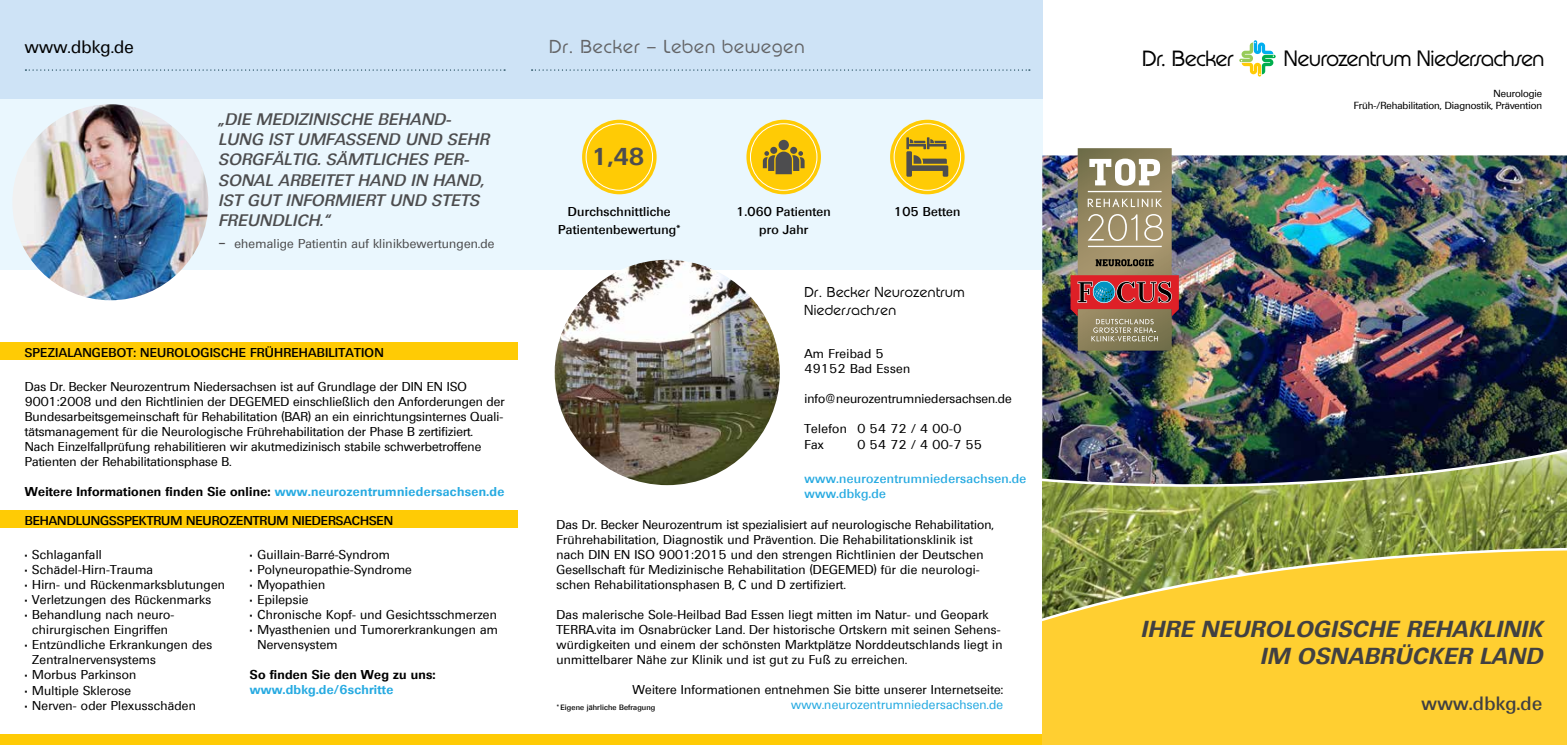
<style>
.page{position:relative;width:1567px;height:745px;background:#fff}
.page>*{position:absolute;margin:0;border:0;box-sizing:border-box;transform-origin:0 0}
.t1{font:600 23.75px "Ultimate";color:#4d4d4f}
.t2{font:300 23px "Pump NEU";letter-spacing:-.01em;color:#000}
.t3{font:italic 600 22.5px/27px "Ultimate";letter-spacing:.025em;color:#414042;text-align:right}
.t4{font:300 19.62px "Pump NEU";letter-spacing:.05em;color:#636466}
.t5{font:500 18.75px "Ultimate";color:#414042}
.t6{font:17.5px "Ultimate";letter-spacing:.02em;color:#000}
.t7{font:italic 500 16.25px/20px "Ultimate";letter-spacing:.02em;color:#4d4d4f}
.t8{font:300 15px/18px "Pump NEU";letter-spacing:.03em;color:#000}
.t9{font:12.5px/15px "Ultimate";letter-spacing:.02em;color:#000}
.t10{font:500 12.5px/17.5px "Ultimate";letter-spacing:.02em;color:#000;text-align:center}
.t11{font:600 12.5px "Ultimate";letter-spacing:.02em;color:#000}
.t12{font:500 12.5px "Ultimate";color:#000}
.t13{font:500 12.5px/15px "Ultimate";letter-spacing:.03em;color:#27aae1}
.t14{font:12.5px "Ultimate";letter-spacing:.02em;color:#4d4d4f}
.t15{font:12.5px "Ultimate";letter-spacing:.02em;color:#27aae1}
.t16{font:600 12.5px "Ultimate";letter-spacing:.02em;color:#27aae1}
.t17{font:10px/12px "Ultimate";color:#000;text-align:right}
.t18{font:500 7.5px "Ultimate";color:#000}
.s1{color:#27aae1}
.s2{font-weight:600}
</style>
<div class="page">
<img style="left:1042px;top:488px;width:524px;height:59px">
<div style="left:0;top:342px;width:517px;height:17px;background:#ffcb05"></div>
<div style="left:0;top:510px;width:517px;height:17px;background:#ffcb05"></div>
<div style="left:0;top:733px;width:1566px;height:11px;background:#ffcb05"></div>
<svg style="left:1042px;top:547px;width:524px;height:197px"></svg>
<div style="left:0;top:0;width:1042px;height:211px;background:#cee3f6"></div>
<div style="left:0;top:99px;width:1042px;height:170px;background:#eaf7fe"></div>
<img style="left:554px;top:260px;width:225px;height:225px;border-radius:113px">
<svg style="left:531px;top:69px;width:498px;height:2px"></svg>
<svg style="left:25px;top:69px;width:480px;height:2px"></svg>
<div style="left:582px;top:120px;width:74px;height:74px;background:#ffcb05;border-radius:50%"></div>
<div style="left:585px;top:123px;width:68px;height:68px;border:1px solid #fff;border-radius:50%"></div>
<div style="left:746px;top:120px;width:75px;height:74px;background:#ffcb05;border-radius:50%"></div>
<div style="left:750px;top:123px;width:67px;height:68px;border:1px solid #fff;border-radius:50%"></div>
<div style="left:890px;top:120px;width:74px;height:74px;background:#ffcb05;border-radius:50%"></div>
<div style="left:893px;top:123px;width:68px;height:68px;border:1px solid #fff;border-radius:50%"></div>
<svg style="left:762px;top:140px;width:42px;height:34px"></svg>
<svg style="left:906px;top:137px;width:42px;height:40px"></svg>
<img style="left:12px;top:104px;width:196px;height:196px;border-radius:98px">
<img style="left:1042px;top:155px;width:524px;height:333px">
<img style="left:1070px;top:148px;width:108px;height:202px">
<svg style="left:1239px;top:40px;width:36px;height:37px"></svg>
<h3 class="t6" style="left:25px;top:37px;width:110px">www.dbkg.de</h3>
<h3 class="t4" style="left:549px;top:36px;width:257px">Dr. Becker &lt; Leben bewegen</h3>
<h3 class="t7" style="left:218px;top:110px;width:272px">„DIE MEDIZINISCHE BEHAND-<br>LUNG IST UMFASSEND UND SEHR<br>SORGFÄLTIG. SÄMTLICHES PER-<br>SONAL ARBEITET HAND IN HAND,<br>IST GUT INFORMIERT UND STETS<br>FREUNDLICH.“</h3>
<p class="t14" style="left:218px;top:236px;width:278px">– ehemalige Patientin auf klinikbewertungen.de</p>
<p class="t10" style="left:25px;top:343px;width:360px">Spezialangebot: Neurologische Frührehabilitation</p>
<p class="t9" style="left:25px;top:379px;width:481px">Das Dr. Becker Neurozentrum Niedersachsen ist auf Grundlage der DIN EN ISO 9001:2008 und den Richtlinien der DEGEMED einschließlich den Anforderungen der Bundesarbeitsgemeinschaft für Rehabilitation (BAR) an ein einrichtungsinternes Quali&shy;tätsmanagement für die Neurologische Frührehabilitation der Phase B zertifiziert.<br>Nach Einzelfallprüfung rehabilitieren wir akutmedizinisch stabile schwerbetroffene Patienten der Rehabilitationsphase B.</p>
<p class="t11" style="left:25px;top:484px;width:481px">Weitere Informationen finden Sie online: <span class="s1">www.neurozentrumniedersachsen.de</span></p>
<p class="t12" style="left:25px;top:512px;width:370px">Behandlungsspektrum neurozentrum niedersachsen</p>
<p class="t9" style="left:25px;top:547px;width:78px"><span class="s2">•</span> Schlaganfall</p>
<p class="t9" style="left:25px;top:562px;width:130px"><span class="s2">•</span> Schädel-Hirn-Trauma</p>
<p class="t9" style="left:25px;top:577px;width:202px"><span class="s2">•</span> Hirn- und Rückenmarksblutungen</p>
<p class="t9" style="left:25px;top:592px;width:188px"><span class="s2">•</span> Verletzungen des Rückenmarks</p>
<p class="t9" style="left:25px;top:607px;width:151px;text-align:center"><span class="s2">•</span> Behandlung nach neuro&shy;chirurgischen Eingriffen</p>
<p class="t9" style="left:32px;top:637px;width:181px;text-indent:-8px"><span class="s2">•</span> Entzündliche Erkrankungen des<br>Zentralnervensystems</p>
<p class="t9" style="left:25px;top:667px;width:113px"><span class="s2">•</span> Morbus Parkinson</p>
<p class="t9" style="left:25px;top:682px;width:108px"><span class="s2">•</span> Multiple Sklerose</p>
<p class="t9" style="left:25px;top:697px;width:173px"><span class="s2">•</span> Nerven- oder Plexusschäden</p>
<p class="t9" style="left:250px;top:547px;width:141px"><span class="s2">•</span> Guillain-Barré-Syndrom</p>
<p class="t9" style="left:250px;top:562px;width:163px"><span class="s2">•</span> Polyneuropathie-Syndrome</p>
<p class="t9" style="left:250px;top:577px;width:77px"><span class="s2">•</span> Myopathien</p>
<p class="t9" style="left:250px;top:592px;width:60px"><span class="s2">•</span> Epilepsie</p>
<p class="t9" style="left:250px;top:607px;width:248px"><span class="s2">•</span> Chronische Kopf- und Gesichtsschmerzen</p>
<p class="t9" style="left:257px;top:622px;width:242px;text-indent:-8px"><span class="s2">•</span> Myasthenien und Tumorerkrankungen am<br>Nervensystem</p>
<p class="t11" style="left:250px;top:667px;width:187px">So finden Sie den Weg zu uns:</p>
<p class="t16" style="left:250px;top:682px;width:145px">www.dbkg.de/6schritte</p>
<h1 class="t1" style="left:592px;top:142px;width:54px">1,48</h1>
<p class="t10" style="left:558px;top:203px;width:124px">Durchschnittliche<br>Patientenbewertung*</p>
<p class="t10" style="left:736px;top:203px;width:96px">1.060 Patienten</p>
<p class="t10" style="left:894px;top:203px;width:68px">105 Betten</p>
<p class="t10" style="left:759px;top:221px;width:51px">pro Jahr</p>
<p class="t8" style="left:804px;top:283px;width:162px">Dr. Becker Neurozentrum<br>Niedersachsen</p>
<p class="t9" style="left:804px;top:345px;width:107px">Am Freibad 5<br>49152 Bad Essen</p>
<p class="t9" style="left:804px;top:390px;width:209px">info@neurozentrumniedersachsen.de</p>
<p class="t9" style="left:804px;top:420px;width:158px;line-height:16.2px">Telefon 0 54 72 / 4 00-0<br>Fax</p>
<p class="t9" style="left:857px;top:437px;width:126px">0 54 72 / 4 00-7 55</p>
<p class="t13" style="left:804px;top:470px;width:223px">www.neurozentrumniedersachsen.de www.dbkg.de</p>
<p class="t9" style="left:556px;top:517px;width:439px">Das Dr. Becker Neurozentrum ist spezialisiert auf neurologische Rehabilitation, Frührehabilitation, Diagnostik und Prävention. Die Rehabilitationsklinik ist nach DIN EN ISO 9001:2015 und den strengen Richtlinien der Deutschen Gesellschaft für Medizinische Rehabilitation (DEGEMED) für die neurologi&shy;schen Rehabilitationsphasen B, C und D zertifiziert.</p>
<p class="t9" style="left:556px;top:607px;width:447px">Das malerische Sole-Heilbad Bad Essen liegt mitten im Natur- und Geopark TERRA.vita im Osnabrücker Land. Der historische Ortskern mit seinen Sehens&shy;würdigkeiten und einem der schönsten Marktplätze Norddeutschlands liegt in unmittelbarer Nähe zur Klinik und ist gut zu Fuß zu erreichen.</p>
<p class="t9" style="left:632px;top:682px;width:372px">Weitere Informationen entnehmen Sie bitte unserer Internetseite:</p>
<p class="t15" style="left:791px;top:697px;width:213px">www.neurozentrumniedersachsen.de</p>
<p class="t18" style="left:557px;top:702px;width:100px">* Eigene jährliche Befragung</p>
<h2 class="t2" style="left:1142px;top:46px;width:93px">Dr. Becker</h2>
<h2 class="t2" style="left:1283px;top:46px;width:262px">Neurozentrum Niedersachsen</h2>
<p class="t17" style="left:1353px;top:88px;width:190px">Neurologie<br>Früh-/Rehabilitation, Diagnostik, Prävention</p>
<h3 class="t3" style="left:1140px;top:615px;width:403px">IHRE NEUROLOGISCHE REHAKLINIK<br>IM OSNABRÜCKER LAND</h3>
<h3 class="t5" style="left:1421px;top:691px;width:122px">www.dbkg.de</h3>
</div>
